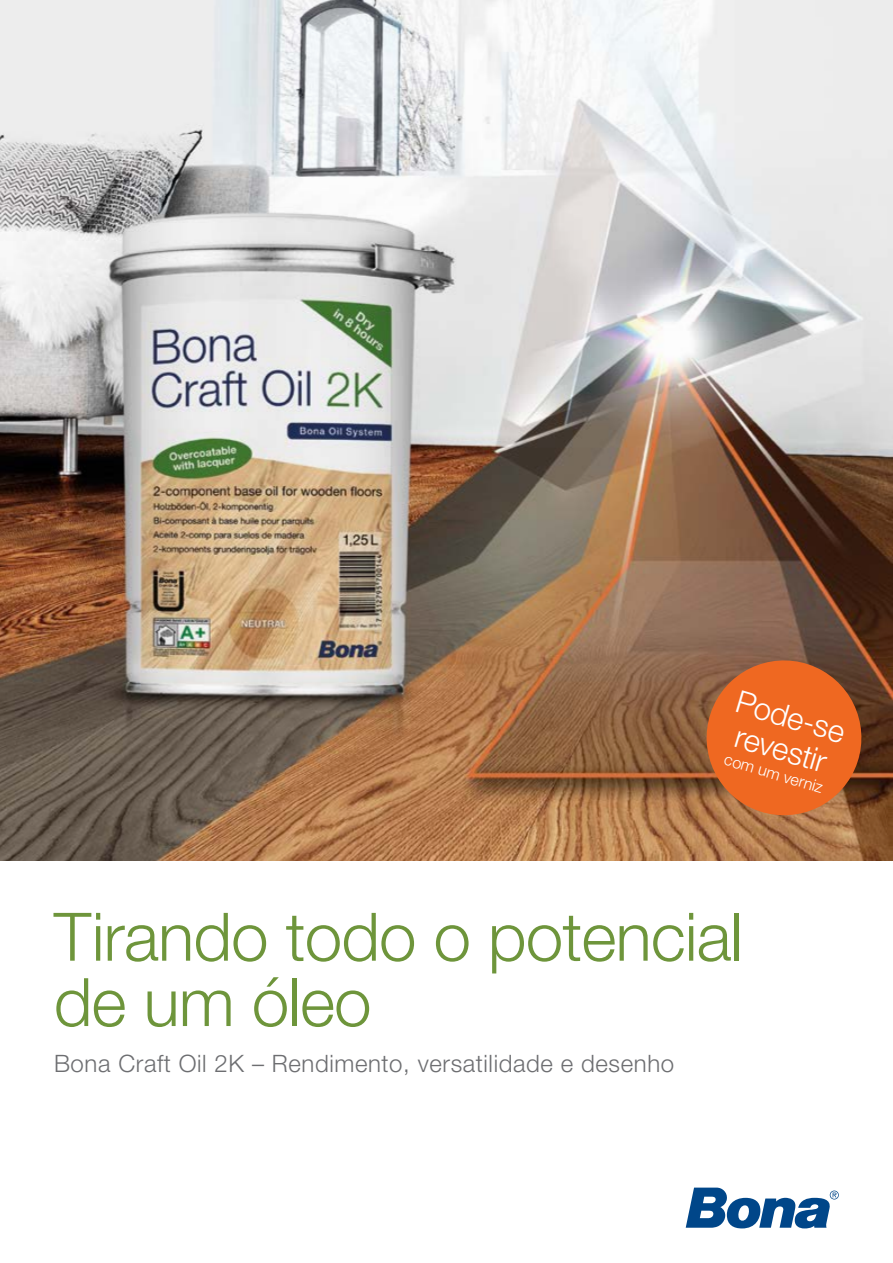
<style>
.page{position:relative;width:893px;height:1263px;background:#fff}
.page>*{position:absolute;margin:0;border:0;box-sizing:border-box;transform-origin:0 0}
.t1{font:300 66.9px/65.4px "Helvetica Neue LT Std";letter-spacing:-.01em;color:#6e953b}
.t2{font:300 31.2px/33.6px "Helvetica Neue LT Std";color:#fff}
.t3{font:300 24px "Helvetica Neue LT Std";letter-spacing:.025em;color:#6d6e71}
.t4{font:300 16.05px "Helvetica Neue LT Std";color:#fff}
</style>
<div class="page">
<img style="left:0;top:0;width:893px;height:861px">
<svg style="left:686px;top:1187px;width:153px;height:41px"></svg>
<svg style="left:696px;top:649px;width:176px;height:177px;background:#c4612b"></svg>
<h2 class="t2" style="left:741px;top:684px;width:114px;rotate:16deg">Pode-se revestir</h2>
<p class="t4" style="left:727px;top:750px;width:103px;rotate:16deg">com um verniz</p>
<h1 class="t1" style="left:54px;top:903px;width:691px">Tirando todo o potencial de um óleo</h1>
<p class="t3" style="left:54px;top:1049px;width:622px">Bona Craft Oil 2K – Rendimento, versatilidade e desenho</p>
</div>
